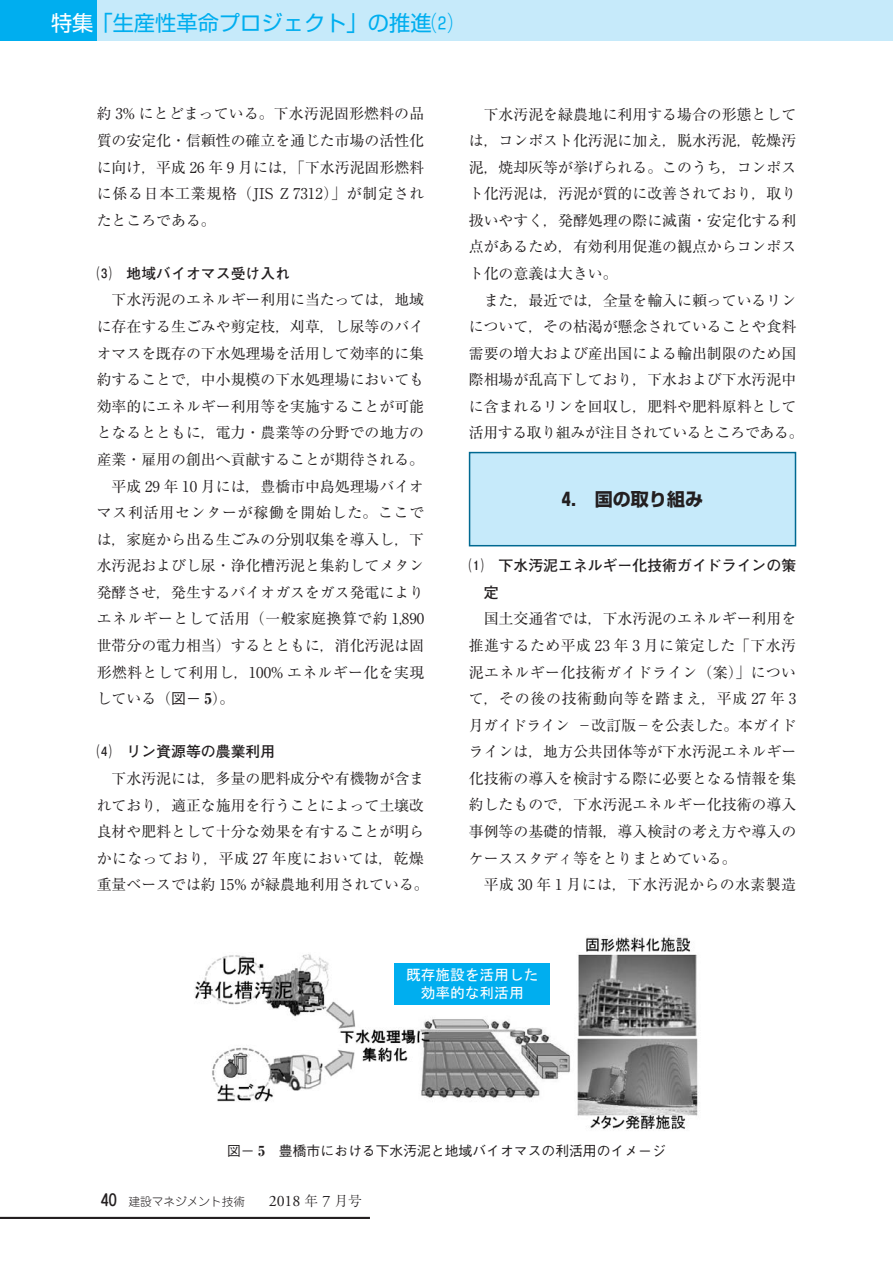
<style>
.page{position:relative;width:893px;height:1263px;background:#fff}
.page>*{position:absolute;margin:0;border:0;box-sizing:border-box;transform-origin:0 0}
.t1{font:21.3px "Shin Go Pr 6 N";color:#00aeef}
.t2{font:700 18px "Shin Go Pr 6 N";color:#231f20}
.t3{font:14.85px/26.5px "Ryumin Pr 6 N";color:#231f20;text-align:justify}
.t4{font:700 14.85px/26.5px "Futo Go B101 Pr 6 N";color:#231f20}
.t5{font:14.85px "Ryumin Pr 6 N";letter-spacing:.035em;color:#231f20}
.t6{font:14.85px "Ryumin Pr 6 N";letter-spacing:.025em;color:#231f20}
.t7{font:14.85px "Ryumin Pr 6 N";letter-spacing:.055em;color:#231f20}
.t8{font:14.7px/17.7px "MS Gothic";color:#fff;text-align:center}
.t9{font:500 13.8px "Gothic BBB Pr 6 N";color:#231f20}
.t10{font:300 11.7px "Jun 101 Pro";color:#231f20}
.s1{color:#fff}
.s2{font-family:"Gothic BBB Pr 6 N";font-weight:500}
.s3{font-weight:800}
.s4{font-family:"Ryumin Pr 6 N";font-weight:800}
.s5{font-family:"Jun 34 Pro";font-weight:500;font-size:15.9px}
.s6{font-family:"Adobe Garamond Pro";font-weight:400;font-size:15.9px}
.s7{font-family:"Ryumin Pr 6 N";font-size:13.8px}
</style>
<div class="page">
<div style="left:0;top:0;width:98px;height:40px;background:#00aeef"></div>
<div style="left:98px;top:0;width:795px;height:40px;background:#c6eafa"></div>
<div style="left:470px;top:453px;width:325px;height:93px;background:#c6eafa"></div>
<div style="left:469px;top:452px;width:327px;height:94px;border:2px solid #006991"></div>
<img style="left:194px;top:936px;width:504px;height:195px">
<div style="left:368px;top:950px;width:208px;height:64px;background:#fff"></div>
<div style="left:394px;top:963px;width:156px;height:41px;background:#00aeef"></div>
<hr style="left:0;top:1217px;width:370px;height:2px;background:#231f20">
<h1 class="t1" style="left:51px;top:6px;width:403px"><span class="s1">特集</span>「生産性革命プロジェクト」の推進⑵</h1>
<p class="t3" style="left:97px;top:100px;width:329px">約 3% にとどまっている。下水汚泥固形燃料の品質の安定化・信頼性の確立を通じた市場の活性化に向け，平成 26 年 9 月には，「下水汚泥固形燃料に係る日本工業規格（JIS Z 7312）」が制定されたところである。</p>
<p class="t4" style="left:97px;top:259px;width:195px">⑶　地域バイオマス受け入れ</p>
<p class="t3" style="left:112px;top:286px;width:314px">下水汚泥のエネルギー利用に当たっては，地域</p>
<p class="t3" style="left:97px;top:312px;width:329px">に存在する生ごみや剪定枝，刈草，し尿等のバイ</p>
<p class="t3" style="left:97px;top:339px;width:329px">オマスを既存の下水処理場を活用して効率的に集</p>
<p class="t3" style="left:97px;top:366px;width:329px">約することで，中小規模の下水処理場においても</p>
<p class="t3" style="left:97px;top:392px;width:329px">効率的にエネルギー利用等を実施することが可能</p>
<p class="t3" style="left:97px;top:419px;width:329px">となるとともに，電力・農業等の分野での地方の</p>
<p class="t3" style="left:97px;top:445px;width:329px">産業・雇用の創出へ貢献することが期待される。</p>
<p class="t3" style="left:112px;top:472px;width:314px">平成 29 年 10 月には，豊橋市中島処理場バイオ</p>
<p class="t7" style="left:97px;top:501px;width:329px">マス利活用センターが稼働を開始した。ここで</p>
<p class="t3" style="left:97px;top:525px;width:329px">は，家庭から出る生ごみの分別収集を導入し，下</p>
<p class="t3" style="left:97px;top:552px;width:329px">水汚泥およびし尿・浄化槽汚泥と集約してメタン</p>
<p class="t3" style="left:97px;top:578px;width:329px">発酵させ，発生するバイオガスをガス発電により</p>
<p class="t5" style="left:97px;top:607px;width:329px">エネルギーとして活用（一般家庭換算で約 1,890</p>
<p class="t3" style="left:97px;top:631px;width:329px">世帯分の電力相当）するとともに，消化汚泥は固</p>
<p class="t6" style="left:97px;top:660px;width:329px">形燃料として利用し，100% エネルギー化を実現</p>
<p class="t3" style="left:97px;top:685px;width:139px">している（<span class="s2">図－</span> <span class="s3">5</span>）。</p>
<p class="t4" style="left:97px;top:738px;width:180px">⑷　リン資源等の農業利用</p>
<p class="t3" style="left:97px;top:764px;width:334px;text-align:left;text-indent:15px">下水汚泥には，多量の肥料成分や有機物が含まれており，適正な施用を行うことによって土壌改良材や肥料として十分な効果を有することが明らかになっており，平成 27 年度においては，乾燥重量ベースでは約 15% が緑農地利用されている。</p>
<p class="t3" style="left:469px;top:100px;width:329px;text-indent:15px">下水汚泥を緑農地に利用する場合の形態としては，コンポスト化汚泥に加え，脱水汚泥，乾燥汚泥，焼却灰等が挙げられる。このうち，コンポスト化汚泥は，汚泥が質的に改善されており，取り扱いやすく，発酵処理の際に滅菌・安定化する利点があるため，有効利用促進の観点からコンポスト化の意義は大きい。</p>
<p class="t3" style="left:469px;top:286px;width:336px;text-align:center">また，最近では，全量を輸入に頼っているリン<br>について，その枯渇が懸念されていることや食料需要の増大および産出国による輸出制限のため国際相場が乱高下しており，下水および下水汚泥中に含まれるリンを回収し，肥料や肥料原料として活用する取り組みが注目されているところである。</p>
<p class="t2" style="left:562px;top:485px;width:143px">4.　国の取り組み</p>
<p class="t4" style="left:484px;top:552px;width:314px;text-indent:-15px">⑴　下水汚泥エネルギー化技術ガイドラインの策定</p>
<p class="t3" style="left:469px;top:605px;width:329px;text-indent:15px">国土交通省では，下水汚泥のエネルギー利用を推進するため平成 23 年 3 月に策定した「下水汚泥エネルギー化技術ガイドライン（案）」について，その後の技術動向等を踏まえ，平成 27 年 3月ガイドライン −改訂版−を公表した。本ガイドラインは，地方公共団体等が下水汚泥エネルギー化技術の導入を検討する際に必要となる情報を集約したもので，下水汚泥エネルギー化技術の導入事例等の基礎的情報，導入検討の考え方や導入のケーススタディ等をとりまとめている。</p>
<p class="t5" style="left:484px;top:873px;width:314px">平成 30 年 1 月には，下水汚泥からの水素製造</p>
<p class="t8" style="left:406px;top:966px;width:134px">既存施設を活用した効率的な利活用</p>
<p class="t9" style="left:227px;top:1140px;width:440px">図－ <span class="s4">5</span>　豊橋市における下水汚泥と地域バイオマスの利活用のイメージ</p>
<p class="t10" style="left:101px;top:1192px;width:262px"><span class="s5">40</span> 建設マネジメント技術　　<span class="s6">2018</span> <span class="s7">年</span> <span class="s6">7</span> <span class="s7">月号</span></p>
</div>
